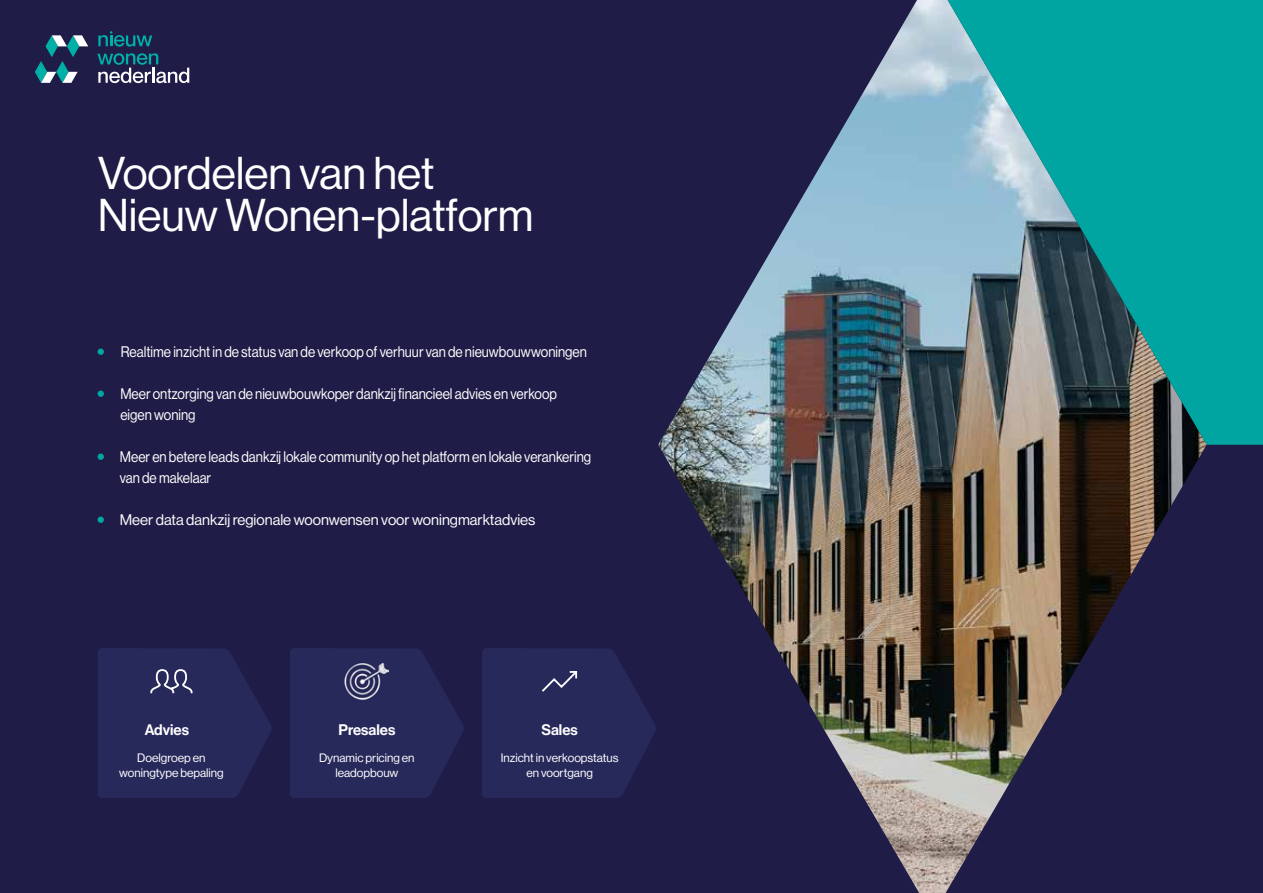
<style>
.page{position:relative;width:1263px;height:893px;background:#1f1d47}
.page>*{position:absolute;margin:0;border:0;box-sizing:border-box;transform-origin:0 0}
.t1{font:45px/42px "N Haas Grotesk DS Pro 55 Rg";color:#fff}
.t2{font:15px/21px "N Haas Grotesk DS Pro 55 Rg";color:#fff;scale:.9 1}
.t3{font:15px "N Haas Grotesk DS Pro 55 Rg";color:#fff}
.t4{font:15px "N Haas Grotesk DS Pro 65 Md";color:#fff}
.t5{font:12px/15px "N Haas Grotesk DS Pro 55 Rg";color:#fff;text-align:center}
</style>
<div class="page">
<hr style="left:0;top:0;width:1px;height:893px;background:#fffdf6">
<svg style="left:35px;top:35px;width:53px;height:48px"></svg>
<svg style="left:98px;top:31px;width:54px;height:16px"></svg>
<svg style="left:97px;top:53px;width:92px;height:30px"></svg>
<div style="left:98px;top:348px;width:6px;height:7px;background:#00a5a2;border-radius:50%"></div>
<div style="left:98px;top:390px;width:6px;height:7px;background:#00a5a2;border-radius:50%"></div>
<div style="left:98px;top:453px;width:6px;height:7px;background:#00a5a2;border-radius:50%"></div>
<div style="left:98px;top:516px;width:6px;height:7px;background:#00a5a2;border-radius:50%"></div>
<svg style="left:290px;top:648px;width:174px;height:150px;background:#262758"></svg>
<img style="left:658px;top:0;width:549px;height:893px">
<svg style="left:948px;top:0;width:315px;height:445px;background:#359597"></svg>
<svg style="left:98px;top:648px;width:173px;height:150px;background:#28295a"></svg>
<img style="left:345px;top:663px;width:44px;height:37px">
<svg style="left:482px;top:648px;width:174px;height:150px;background:#272859"></svg>
<h1 class="t1" style="left:98px;top:153px;width:437px">Voordelen van het<br>Nieuw Wonen-platform</h1>
<p class="t2" style="left:121px;top:341px;width:519px">Realtime inzicht in de status van de verkoop of verhuur van de nieuwbouwwoningen</p>
<p class="t2" style="left:120px;top:383px;width:487px">Meer ontzorging van de nieuwbouwkoper dankzij financieel advies en verkoop eigen woning</p>
<p class="t2" style="left:120px;top:446px;width:525px">Meer en betere leads dankzij lokale community op het platform en lokale verankering van de makelaar</p>
<p class="t3" style="left:120px;top:511px;width:417px">Meer data dankzij regionale woonwensen voor woningmarktadvies</p>
<p class="t4" style="left:145px;top:721px;width:46px">Advies</p>
<p class="t4" style="left:338px;top:721px;width:58px">Presales</p>
<p class="t4" style="left:541px;top:721px;width:38px">Sales</p>
<p class="t5" style="left:119px;top:750px;width:106px">Doelgroep en woningtype bepaling</p>
<p class="t5" style="left:319px;top:750px;width:97px">Dynamic pricing en leadopbouw</p>
<p class="t5" style="left:501px;top:750px;width:119px">Inzicht in verkoopstatus en voortgang</p>
</div>
